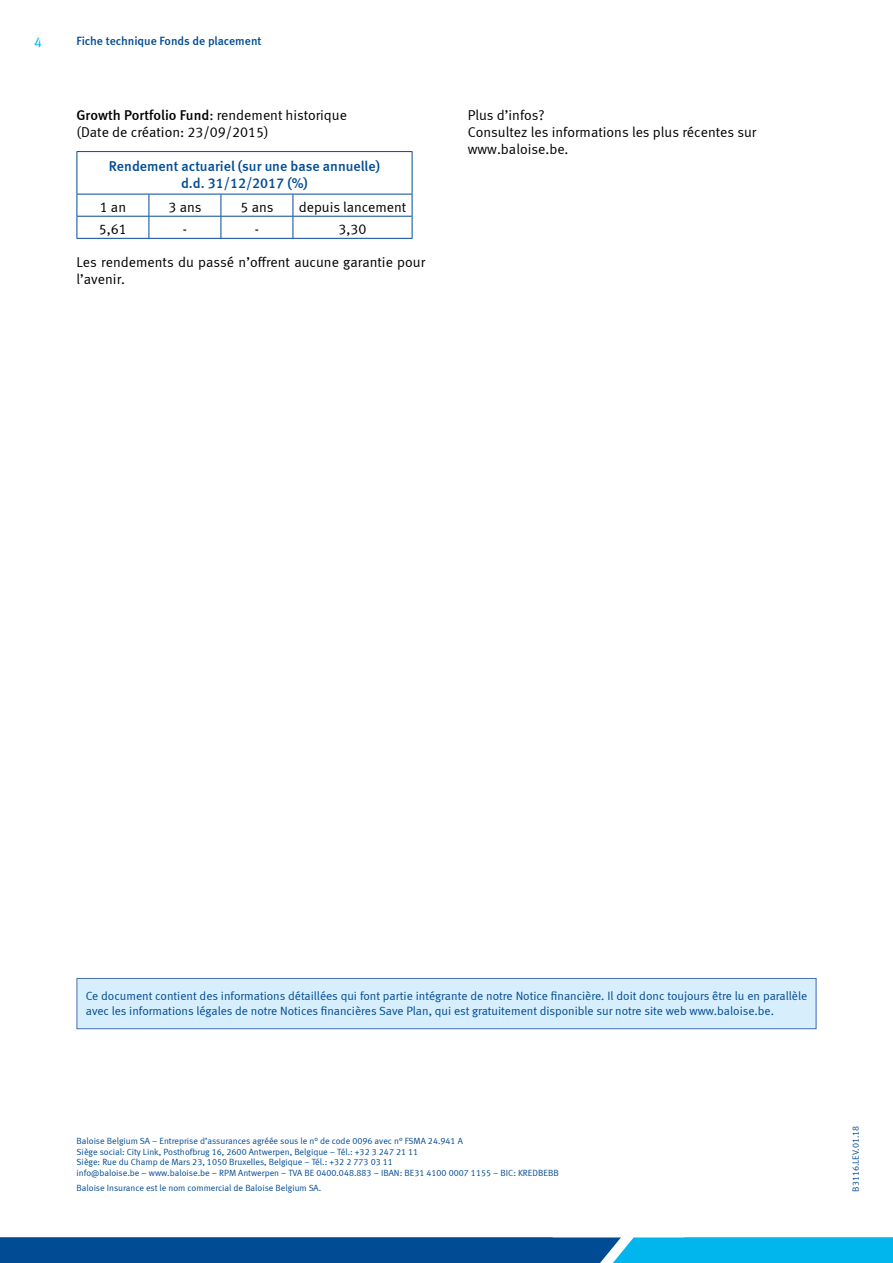
<style>
.page{position:relative;width:893px;height:1263px;background:#fff}
.page>*{position:absolute;margin:0;border:0;box-sizing:border-box;transform-origin:0 0}
.t1{font:14.25px/17.1px "Meta Normal LF";color:#000}
.t2{font:14.25px/17.1px "Meta Medium LF";color:#004b93;text-align:center}
.t3{font:14.25px "Meta Normal LF";color:#00b6ed}
.t4{font:12px/14.4px "Meta Normal LF";color:#004b93}
.t5{font:12px "Meta Medium LF";color:#004b93}
.t6{font:9px/10.8px "Meta Normal LF";color:#004b93}
.s1{font-family:"Meta Medium LF"}
</style>
<div class="page">
<div style="left:77px;top:978px;width:739px;height:51px;background:#d7eefd"></div>
<div style="left:77px;top:978px;width:739px;height:51px;border:1px solid #496ead"></div>
<hr style="left:77px;top:151px;width:72px;height:1px;background:#004b93">
<hr style="left:77px;top:152px;width:1px;height:42px;background:#004b93">
<hr style="left:149px;top:151px;width:72px;height:1px;background:#004b93">
<hr style="left:221px;top:151px;width:72px;height:1px;background:#004b93">
<hr style="left:293px;top:151px;width:119px;height:1px;background:#004b93">
<hr style="left:412px;top:152px;width:1px;height:42px;background:#004b93">
<hr style="left:77px;top:194px;width:72px;height:1px;background:#004b93">
<hr style="left:149px;top:194px;width:72px;height:1px;background:#004b93">
<hr style="left:221px;top:194px;width:72px;height:1px;background:#004b93">
<hr style="left:293px;top:194px;width:119px;height:1px;background:#004b93">
<hr style="left:77px;top:216px;width:72px;height:1px;background:#004b93">
<svg style="left:77px;top:194px;width:1px;height:44px"></svg>
<hr style="left:149px;top:216px;width:72px;height:1px;background:#004b93">
<svg style="left:149px;top:194px;width:1px;height:44px"></svg>
<hr style="left:221px;top:216px;width:72px;height:1px;background:#004b93">
<svg style="left:221px;top:194px;width:1px;height:44px"></svg>
<hr style="left:293px;top:216px;width:119px;height:1px;background:#004b93">
<svg style="left:293px;top:194px;width:1px;height:44px"></svg>
<svg style="left:412px;top:194px;width:1px;height:44px"></svg>
<hr style="left:77px;top:238px;width:72px;height:1px;background:#004b93">
<hr style="left:149px;top:238px;width:72px;height:1px;background:#004b93">
<hr style="left:221px;top:238px;width:72px;height:1px;background:#004b93">
<hr style="left:293px;top:238px;width:119px;height:1px;background:#004b93">
<svg style="left:0;top:1237px;width:893px;height:26px"></svg>
<h1 class="t3" style="left:34px;top:34px;width:9px">4</h1>
<h2 class="t5" style="left:77px;top:34px;width:187px">Fiche technique Fonds de placement</h2>
<h1 class="t1" style="left:77px;top:106px;width:272px"><span class="s1">Growth Portfolio Fund</span>: rendement historique (Date de création: 23/09/2015)</h1>
<h1 class="t2" style="left:109px;top:157px;width:273px">Rendement actuariel (sur une base annuelle) d.d. 31/12/2017 (%)</h1>
<h1 class="t1" style="left:100px;top:198px;width:28px">1 an</h1>
<h1 class="t1" style="left:168px;top:198px;width:35px">3 ans</h1>
<h1 class="t1" style="left:240px;top:198px;width:35px">5 ans</h1>
<h1 class="t1" style="left:299px;top:198px;width:109px">depuis lancement</h1>
<h1 class="t1" style="left:99px;top:220px;width:29px">5,61</h1>
<h1 class="t1" style="left:183px;top:220px;width:6px">-</h1>
<h1 class="t1" style="left:255px;top:220px;width:6px">-</h1>
<h1 class="t1" style="left:339px;top:220px;width:29px">3,30</h1>
<h1 class="t1" style="left:77px;top:253px;width:350px">Les rendements du passé n’offrent aucune garantie pour l’avenir.</h1>
<h1 class="t1" style="left:468px;top:106px;width:290px">Plus d’infos?<br>Consultez les informations les plus récentes sur www.baloise.be.</h1>
<p class="t4" style="left:86px;top:989px;width:723px">Ce document contient des informations détaillées qui font partie intégrante de notre Notice financière. Il doit donc toujours être lu en parallèle avec les informations légales de notre Notices financières Save Plan, qui est gratuitement disponible sur notre site web www.baloise.be.</p>
<p class="t6" style="left:77px;top:1135px;width:484px">Baloise Belgium SA – Entreprise d’assurances agréée sous le n° de code 0096 avec n° FSMA 24.941 A<br>Siège social: City Link, Posthofbrug 16, 2600 Antwerpen, Belgique – Tél.: +32 3 247 21 11<br>Siège: Rue du Champ de Mars 23, 1050 Bruxelles, Belgique – Tél.: +32 2 773 03 11<br>info@baloise.be – www.baloise.be – RPM Antwerpen – TVA BE 0400.048.883 – IBAN: BE31 4100 0007 1155 – BIC: KREDBEBB</p>
<p class="t6" style="left:77px;top:1182px;width:246px">Baloise Insurance est le nom commercial de Baloise Belgium SA.</p>
<p class="t6" style="left:850px;top:1192px;width:67px;rotate:-90deg">B3116.LEV.01.18</p>
</div>
